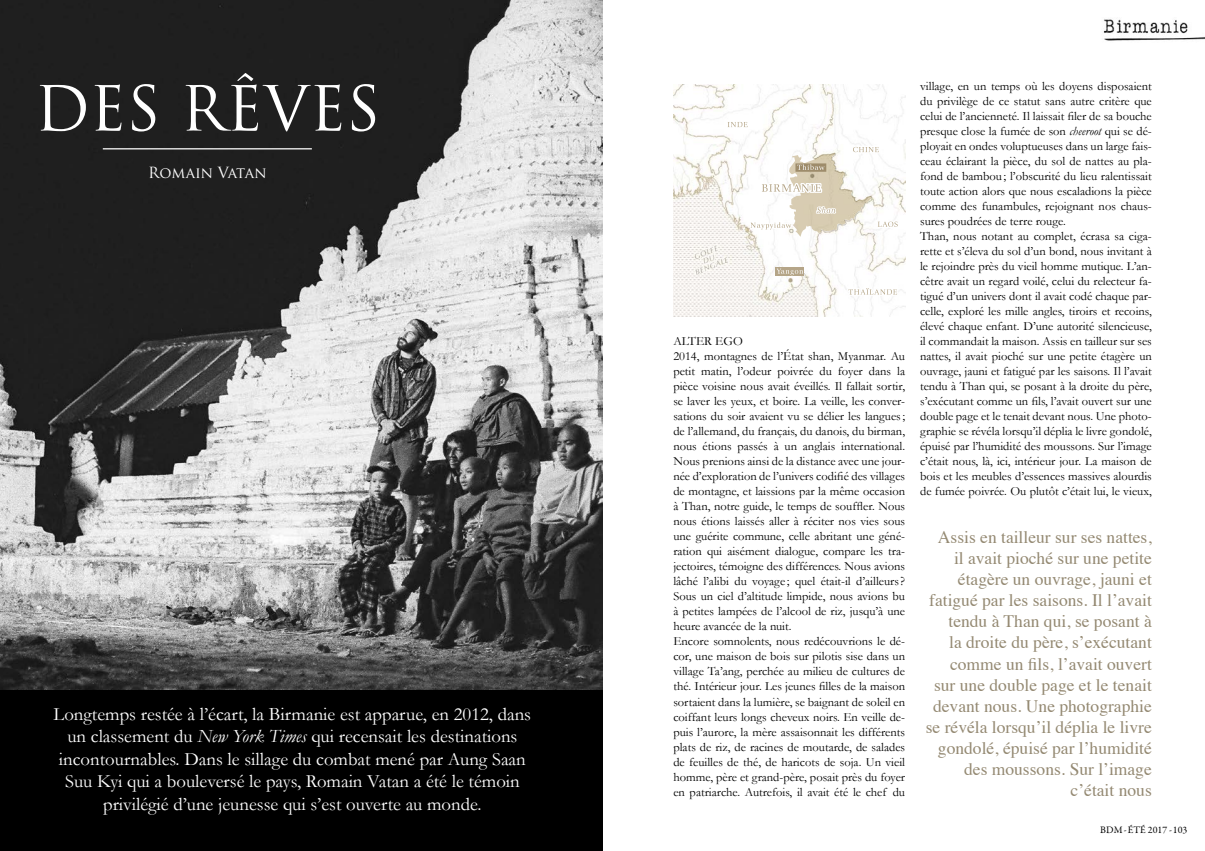
<style>
.page{position:relative;width:1205px;height:851px;background:#fff}
.page>*{position:absolute;margin:0;border:0;box-sizing:border-box;transform-origin:0 0}
.t1{font:60.5px "Trajan Pro";color:#fff}
.t2{font:18.75px/22.5px "Garamond";color:#fff;text-align:center}
.t3{font:17.5px/21px "Times";color:#948972;text-align:right}
.t4{font:15px "Trajan Pro";letter-spacing:-.01em;color:#fff}
.t5{font:12.5px/15px "Garamond";color:#000}
.t6{font:10px "Garamond Premr Pro";color:#000}
.s1{font-style:italic}
</style>
<div class="page">
<img style="left:0;top:0;width:602px;height:690px">
<hr style="left:103px;top:148px;width:209px;height:1px;background:#fff">
<div style="left:0;top:690px;width:602px;height:160px;background:#000"></div>
<img style="left:673px;top:84px;width:232px;height:232px">
<img style="left:749px;top:221px;width:31px;height:10px">
<img style="left:775px;top:267px;width:29px;height:8px">
<img style="left:789px;top:152px;width:83px;height:85px">
<img style="left:760px;top:183px;width:62px;height:10px">
<img style="left:847px;top:287px;width:39px;height:9px">
<img style="left:852px;top:146px;width:28px;height:7px">
<img style="left:726px;top:121px;width:23px;height:7px">
<img style="left:876px;top:220px;width:23px;height:8px">
<img style="left:816px;top:206px;width:20px;height:8px">
<img style="left:1103px;top:19px;width:102px;height:22px">
<h1 class="t1" style="left:34px;top:70px;width:347px">DES RêVES</h1>
<p class="t4" style="left:148px;top:163px;width:120px">Romain Vatan</p>
<p class="t2" style="left:54px;top:702px;width:479px">Longtemps restée à l’écart, la Birmanie est apparue, en 2012, dans un classement du <span class="s1">New York Times</span> qui recensait les destinations incontournables. Dans le sillage du combat mené par Aung Saan Suu Kyi qui a bouleversé le pays, Romain Vatan a été le témoin privilégié d’une jeunesse qui s’est ouverte au monde.</p>
<p class="t5" style="left:673px;top:333px;width:233px">ALTER EGO<br>2014, montagnes de l’état shan, Myanmar. Au petit matin, l’odeur poivrée du foyer dans la pièce voisine nous avait éveillés. Il fallait sortir, se laver les yeux, et boire. La veille, les conver&shy;sations du soir avaient vu se délier les langues; de l’allemand, du français, du danois, du birman, nous étions passés à un anglais international.<br>Nous prenions ainsi de la distance avec une jour&shy;née d’exploration de l’univers codifié des villages de montagne, et laissions par la même occasion à Than, notre guide, le temps de souffler. Nous nous étions laissés aller à réciter nos vies sous une guérite commune, celle abritant une géné&shy;ration qui aisément dialogue, compare les tra&shy;jectoires, témoigne des différences. Nous avions lâché l’alibi du voyage ; quel était-il d’ailleurs?<br>Sous un ciel d’altitude limpide, nous avions bu à petites lampées de l’alcool de riz, jusqu’à une heure avancée de la nuit.<br>Encore somnolents, nous redécouvrions le dé&shy;cor, une maison de bois sur pilotis sise dans un village Ta’ang, perchée au milieu de cultures de thé. Intérieur jour. Les jeunes filles de la maison sortaient dans la lumière, se baignant de soleil en coiffant leurs longs cheveux noirs. En veille de&shy;puis l’aurore, la mère assaisonnait les différents plats de riz, de racines de moutarde, de salades de feuilles de thé, de haricots de soja. Un vieil homme, père et grand-père, posait près du foyer en patriarche. Autrefois, il avait été le chef du</p>
<p class="t5" style="left:920px;top:78px;width:233px">village, en un temps où les doyens disposaient du privilège de ce statut sans autre critère que celui de l’ancienneté. Il laissait filer de sa bouche presque close la fumée de son <span class="s1">cheeroot</span> qui se dé&shy;ployait en ondes voluptueuses dans un large fais&shy;ceau éclairant la pièce, du sol de nattes au pla&shy;fond de bambou ; l’obscurité du lieu ralentissait toute action alors que nous escaladions la pièce comme des funambules, rejoignant nos chaus&shy;sures poudrées de terre rouge.<br>Than, nous notant au complet, écrasa sa ciga&shy;rette et s’éleva du sol d’un bond, nous invitant à le rejoindre près du vieil homme mutique. L’an&shy;cêtre avait un regard voilé, celui du relecteur fa&shy;tigué d’un univers dont il avait codé chaque par&shy;celle, exploré les mille angles, tiroirs et recoins, élevé chaque enfant. D’une autorité silencieuse, il commandait la maison. Assis en tailleur sur ses nattes, il avait pioché sur une petite étagère un ouvrage, jauni et fatigué par les saisons. Il l’avait tendu à Than qui, se posant à la droite du père, s’exécutant comme un fils, l’avait ouvert sur une double page et le tenait devant nous. Une photo&shy;graphie se révéla lorsqu’il déplia le livre gondolé, épuisé par l’humidité des moussons. Sur l’image c’était nous, là, ici, intérieur jour. La maison de bois et les meubles d’essences massives alourdis de fumée poivrée. Ou plutôt c’était lui, le vieux,</p>
<p class="t3" style="left:926px;top:525px;width:227px">Assis en tailleur sur ses nattes, il avait pioché sur une petite étagère un ouvrage, jauni et fatigué par les saisons. Il l’avait tendu à Than qui, se posant à<br>la droite du père, s’exécutant comme un fils, l’avait ouvert sur une double page et le tenait devant nous. Une photographie se révéla lorsqu’il déplia le livre gondolé, épuisé par l’humidité des moussons. Sur l’image c’était nous</p>
<p class="t6" style="left:1100px;top:823px;width:35px">BDM-ÉTÉ</p>
<p class="t6" style="left:1148px;top:823px;width:41px">2017 -103</p>
</div>
